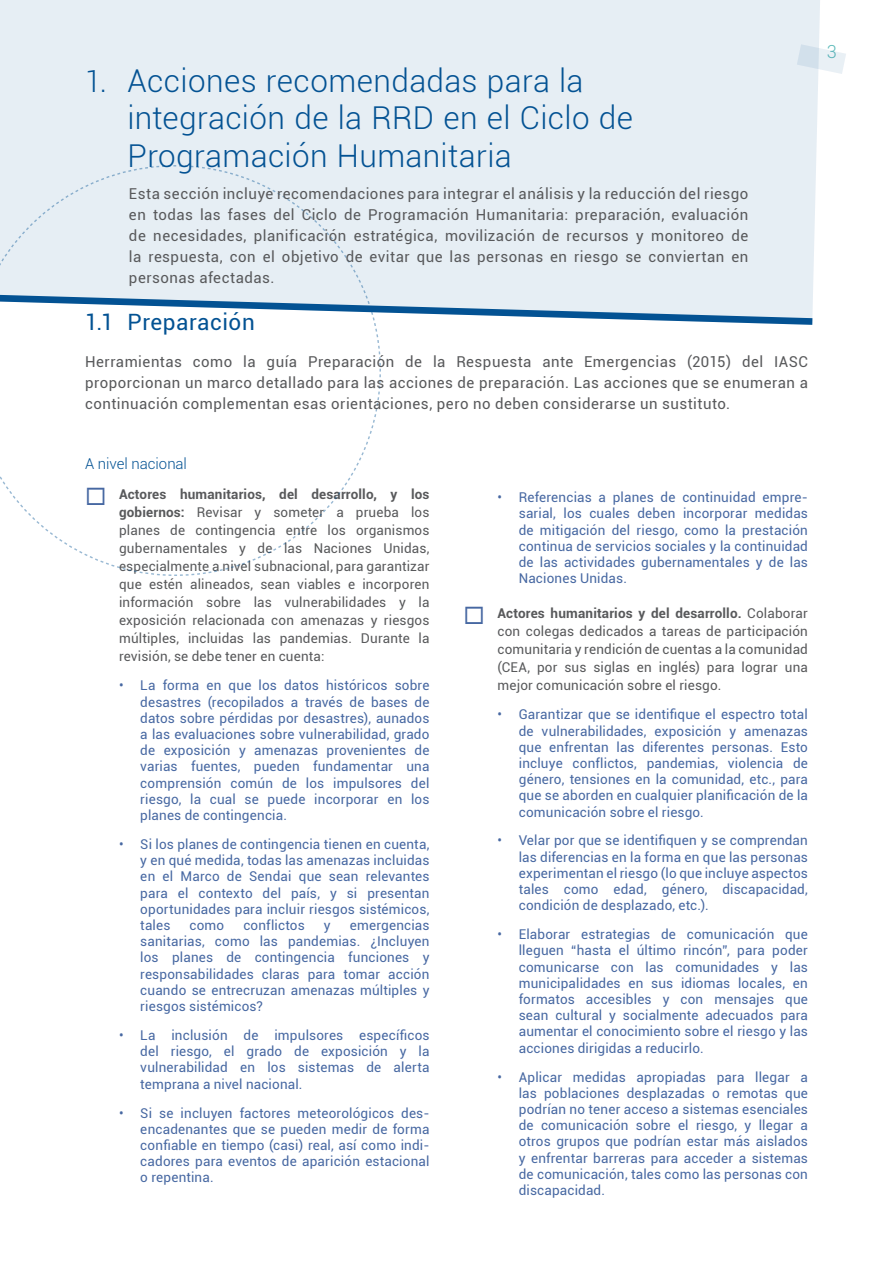
<style>
.page{position:relative;width:893px;height:1263px;background:#fff}
.page>*{position:absolute;margin:0;border:0;box-sizing:border-box;transform-origin:0 0}
.t1{font:300 31.5px/37.8px "Roboto";letter-spacing:.01em;color:#035293}
.t2{font:22.5px "Roboto";letter-spacing:.02em;color:#035293}
.t3{font:300 18px "Roboto";color:#5ebbba}
.t4{font:15px/21px "Roboto";letter-spacing:.03em;color:#58595b;text-align:justify}
.t5{font:300 15px "Roboto";letter-spacing:-.005em;color:#035293}
.t6{font:13.5px/16.2px "Roboto";letter-spacing:.01em;color:#4768a2;text-align:justify}
.t7{font:13.5px/18px "Roboto";letter-spacing:.01em;color:#58595b;text-align:justify}
.s1{font-size:30px}
.s2{color:#4768a2}
.s3{font-weight:700}
</style>
<div class="page">
<svg style="left:823px;top:49px;width:23px;height:25px"></svg>
<div style="left:0;top:0;width:823px;height:325px;background:#e6eef4"></div>
<svg style="left:0;top:164px;width:812px;height:412px"></svg>
<h1 class="t1" style="left:128px;top:61px;width:507px;text-indent:-43px"><span class="s1">1.</span> Acciones recomendadas para la integración de la RRD en el Ciclo de<br>Programación Humanitaria</h1>
<p class="t4" style="left:129px;top:183px;width:621px">Esta sección incluye recomendaciones para integrar el análisis y la reducción del riesgo en todas las fases del Ciclo de Programación Humanitaria: preparación, evaluación de necesidades, planificación estratégica, movilización de recursos y monitoreo de la respuesta, con el objetivo de evitar que las personas en riesgo se conviertan en personas afectadas.</p>
<h2 class="t2" style="left:85px;top:306px;width:171px">1.1 Preparación</h2>
<p class="t4" style="left:85px;top:351px;width:724px">Herramientas como la guía Preparación de la Respuesta ante Emergencias (2015) del IASC proporcionan un marco detallado para las acciones de preparación. Las acciones que se enumeran a continuación complementan esas orientaciones, pero no deben considerarse un sustituto.</p>
<p class="t5" style="left:85px;top:453px;width:103px">A nivel nacional</p>
<p class="t7" style="left:119px;top:485px;width:312px;text-indent:-34px"><span class="s2">◻</span> <span class="s3">Actores humanitarios, del desarrollo, y los gobiernos:</span> Revisar y someter a prueba los planes de contingencia entre los organismos gubernamentales y de las Naciones Unidas, especialmente a nivel subnacional, para garantizar que estén alineados, sean viables e incorporen información sobre las vulnerabilidades y la exposición relacionada con amenazas y riesgos múltiples, incluidas las pandemias. Durante la revisión, se debe tener en cuenta:</p>
<p class="t6" style="left:140px;top:677px;width:291px;text-indent:-21px">• La forma en que los datos históricos sobre desastres (recopilados a través de bases de datos sobre pérdidas por desastres), aunados a las evaluaciones sobre vulnerabilidad, grado de exposición y amenazas provenientes de varias fuentes, pueden fundamentar una comprensión común de los impulsores del riesgo, la cual se puede incorporar en los planes de contingencia.</p>
<p class="t6" style="left:140px;top:835px;width:291px;text-indent:-21px">• Si los planes de contingencia tienen en cuenta, y en qué medida, todas las amenazas incluidas en el Marco de Sendai que sean relevantes para el contexto del país, y si presentan oportunidades para incluir riesgos sistémicos, tales</p>
<p class="t6" style="left:189px;top:916px;width:36px">como</p>
<p class="t6" style="left:243px;top:916px;width:63px">conflictos</p>
<p class="t6" style="left:324px;top:916px;width:8px">y</p>
<p class="t6" style="left:140px;top:916px;width:291px;text-indent:209px">emergencias sanitarias, como las pandemias. ¿Incluyen los planes de contingencia funciones y responsabilidades claras para tomar acción cuando se entrecruzan amenazas múltiples y riesgos sistémicos?</p>
<p class="t6" style="left:140px;top:1026px;width:291px;text-indent:-21px">• La inclusión de impulsores específicos del riesgo, el grado de exposición y la vulnerabilidad en los sistemas de alerta temprana a nivel nacional.</p>
<p class="t6" style="left:140px;top:1104px;width:291px;text-indent:-21px">• Si se incluyen factores meteorológicos des&shy;encadenantes que se pueden medir de forma confiable en tiempo (casi) real, así como indi&shy;cadores para eventos de aparición estacional o repentina.</p>
<p class="t6" style="left:519px;top:489px;width:291px;text-indent:-21px">• Referencias a planes de continuidad empre&shy;sarial, los cuales deben incorporar medidas de mitigación del riesgo, como la prestación continua de servicios sociales y la continuidad de las actividades gubernamentales y de las Naciones Unidas.</p>
<p class="t7" style="left:497px;top:604px;width:312px;text-indent:-34px"><span class="s2">◻</span> <span class="s3">Actores humanitarios y del desarrollo.</span> Colaborar con colegas dedicados a tareas de participación comunitaria y rendición de cuentas a la comunidad (CEA, por sus siglas en inglés) para lograr una mejor comunicación sobre el riesgo.</p>
<p class="t6" style="left:519px;top:706px;width:291px;text-indent:-21px">• Garantizar que se identifique el espectro total de vulnerabilidades, exposición y amenazas que enfrentan las diferentes personas. Esto incluye conflictos, pandemias, violencia de género, tensiones en la comunidad, etc., para que se aborden en cualquier planificación de la comunicación sobre el riesgo.</p>
<p class="t6" style="left:519px;top:832px;width:291px;text-indent:-21px">• Velar por que se identifiquen y se comprendan las diferencias en la forma en que las personas experimentan el riesgo (lo que incluye aspectos tales como edad, género, discapacidad, condición de desplazado, etc.).</p>
<p class="t6" style="left:519px;top:926px;width:291px;text-indent:-21px">• Elaborar estrategias de comunicación que lleguen “hasta el último rincón”, para poder comunicarse con las comunidades y las municipalidades en sus idiomas locales, en formatos accesibles y con mensajes que sean cultural y socialmente adecuados para aumentar el conocimiento sobre el riesgo y las acciones dirigidas a reducirlo.</p>
<p class="t6" style="left:519px;top:1068px;width:291px;text-indent:-21px">• Aplicar medidas apropiadas para llegar a las poblaciones desplazadas o remotas que podrían no tener acceso a sistemas esenciales de comunicación sobre el riesgo, y llegar a otros grupos que podrían estar más aislados y enfrentar barreras para acceder a sistemas de comunicación, tales como las personas con discapacidad.</p>
<h3 class="t3" style="left:827px;top:39px;width:11px">3</h3>
</div>
